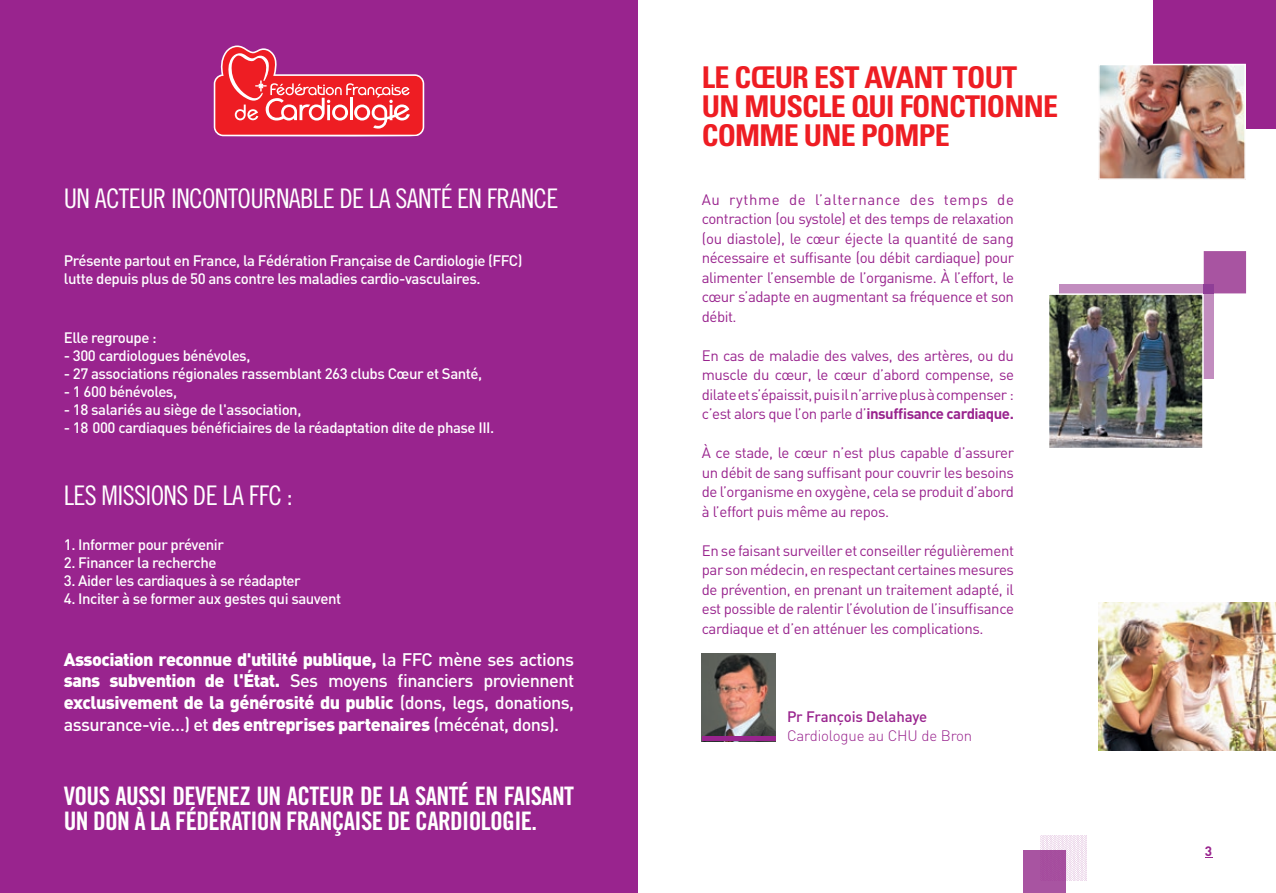
<style>
.page{position:relative;width:1276px;height:893px;background:#fff}
.page>*{position:absolute;margin:0;border:0;box-sizing:border-box;transform-origin:0 0}
.t1{font:700 condensed 30px/29.2px "Univers LT Std";letter-spacing:-.025em;color:#ee1d23}
.t2{font:27px "Trade Gothic LT Std Cn 18";letter-spacing:-.025em;color:#fff}
.t3{font:25.5px/25.5px "Trade Gothic LT Std Bd Cn 20";letter-spacing:-.025em;color:#fff}
.t4{font:900 18px/21.6px "DIN";letter-spacing:-.03em;color:#fff;text-align:justify}
.t5{font:15px/19.5px "DIN";letter-spacing:-.03em;color:#99248e;text-align:justify}
.t6{font:500 15px/18px "DIN";letter-spacing:-.03em;color:#fff}
.t7{font:300 15px "DIN";letter-spacing:-.01em;color:#99248e}
.t8{font:500 15px "DIN";letter-spacing:-.01em;color:#99248e}
.t9{font:700 13.5px "DIN";color:#99248e}
.s1{font-weight:500}
.s2{font-weight:700}
</style>
<div class="page">
<div style="left:1153px;top:0;width:123px;height:129px;background:#99248e"></div>
<img style="left:1098px;top:64px;width:148px;height:116px">
<img style="left:1049px;top:251px;width:197px;height:197px">
<div style="left:1203px;top:284px;width:10px;height:9px;background:#8f3e97"></div>
<img style="left:1098px;top:603px;width:178px;height:148px">
<div style="left:0;top:0;width:638px;height:893px;background:#99248e"></div>
<svg style="left:214px;top:45px;width:210px;height:92px"></svg>
<div style="left:1023px;top:851px;width:42px;height:42px;background:#a854a1"></div>
<svg style="left:1041px;top:835px;width:45px;height:46px"></svg>
<img style="left:702px;top:653px;width:73px;height:83px">
<div style="left:702px;top:736px;width:73px;height:5px;background:#99248e"></div>
<h2 class="t2" style="left:64px;top:182px;width:496px">UN ACTEUR INCONTOURNABLE DE LA SANTÉ EN FRANCE</h2>
<p class="t6" style="left:64px;top:251px;width:460px">Présente partout en France, la Fédération Française de Cardiologie (FFC) lutte depuis plus de 50 ans contre les maladies cardio-vasculaires.</p>
<p class="t6" style="left:64px;top:328px;width:95px">Elle regroupe :</p>
<p class="t6" style="left:64px;top:346px;width:188px">- 300 cardiologues bénévoles,</p>
<p class="t6" style="left:64px;top:364px;width:420px">- 27 associations régionales rassemblant 263 clubs Cœur et Santé,</p>
<p class="t6" style="left:64px;top:382px;width:115px">- 1 600 bénévoles,</p>
<p class="t6" style="left:64px;top:400px;width:239px">- 18 salariés au siège de l'association,</p>
<p class="t6" style="left:64px;top:418px;width:432px">- 18 000 cardiaques bénéficiaires de la réadaptation dite de phase III.</p>
<h2 class="t2" style="left:64px;top:479px;width:230px">LES MISSIONS DE LA FFC :</h2>
<p class="t6" style="left:64px;top:535px;width:162px">1. Informer pour prévenir</p>
<p class="t6" style="left:64px;top:553px;width:154px">2. Financer la recherche</p>
<p class="t6" style="left:64px;top:571px;width:238px">3. Aider les cardiaques à se réadapter</p>
<p class="t6" style="left:64px;top:589px;width:279px">4. Inciter à se former aux gestes qui sauvent</p>
<p class="t4" style="left:64px;top:647px;width:512px">Association reconnue d'utilité publique, <span class="s1">la FFC mène ses actions </span>sans subvention de l'État. <span class="s1">Ses moyens financiers proviennent </span>exclusivement de la générosité du public <span class="s1">(dons, legs, donations, assurance-vie…) et</span> des entreprises partenaires <span class="s1">(mécénat, dons).</span></p>
<h3 class="t3" style="left:64px;top:783px;width:512px">VOUS AUSSI DEVENEZ UN ACTEUR DE LA SANTÉ EN FAISANT<br>UN DON À LA FÉDÉRATION FRANÇAISE DE CARDIOLOGIE.</h3>
<h1 class="t1" style="left:702px;top:62px;width:358px">LE CŒUR EST AVANT TOUT<br>UN MUSCLE QUI FONCTIONNE<br>COMME UNE POMPE</h1>
<p class="t5" style="left:702px;top:189px;width:314px">Au rythme de l’alternance des temps de contraction (ou systole) et des temps de relaxation (ou diastole), le cœur éjecte la quantité de sang nécessaire et suffisante (ou débit cardiaque) pour alimenter l’ensemble de l’organisme. À l’effort, le cœur s’adapte en augmentant sa fréquence et son débit.</p>
<p class="t5" style="left:702px;top:345px;width:314px">En cas de maladie des valves, des artères, ou du muscle du cœur, le cœur d’abord compense, se dilate et s’épaissit, puis il n’arrive plus à compenser : c’est alors que l’on parle d’<span class="s2">insuffisance cardiaque.</span></p>
<p class="t5" style="left:702px;top:443px;width:314px">À ce stade, le cœur n’est plus capable d’assurer un débit de sang suffisant pour couvrir les besoins de l’organisme en oxygène, cela se produit d’abord à l’effort puis même au repos.</p>
<p class="t5" style="left:702px;top:540px;width:314px">En se faisant surveiller et conseiller régulièrement par son médecin, en respectant certaines mesures de prévention, en prenant un traitement adapté, il est possible de ralentir l’évolution de l’insuffisance cardiaque et d’en atténuer les complications.</p>
<p class="t8" style="left:787px;top:707px;width:142px">Pr François Delahaye</p>
<p class="t7" style="left:787px;top:726px;width:187px">Cardiologue au CHU de Bron</p>
<p class="t9" style="left:1204px;top:842px;width:9px">3</p>
</div>
